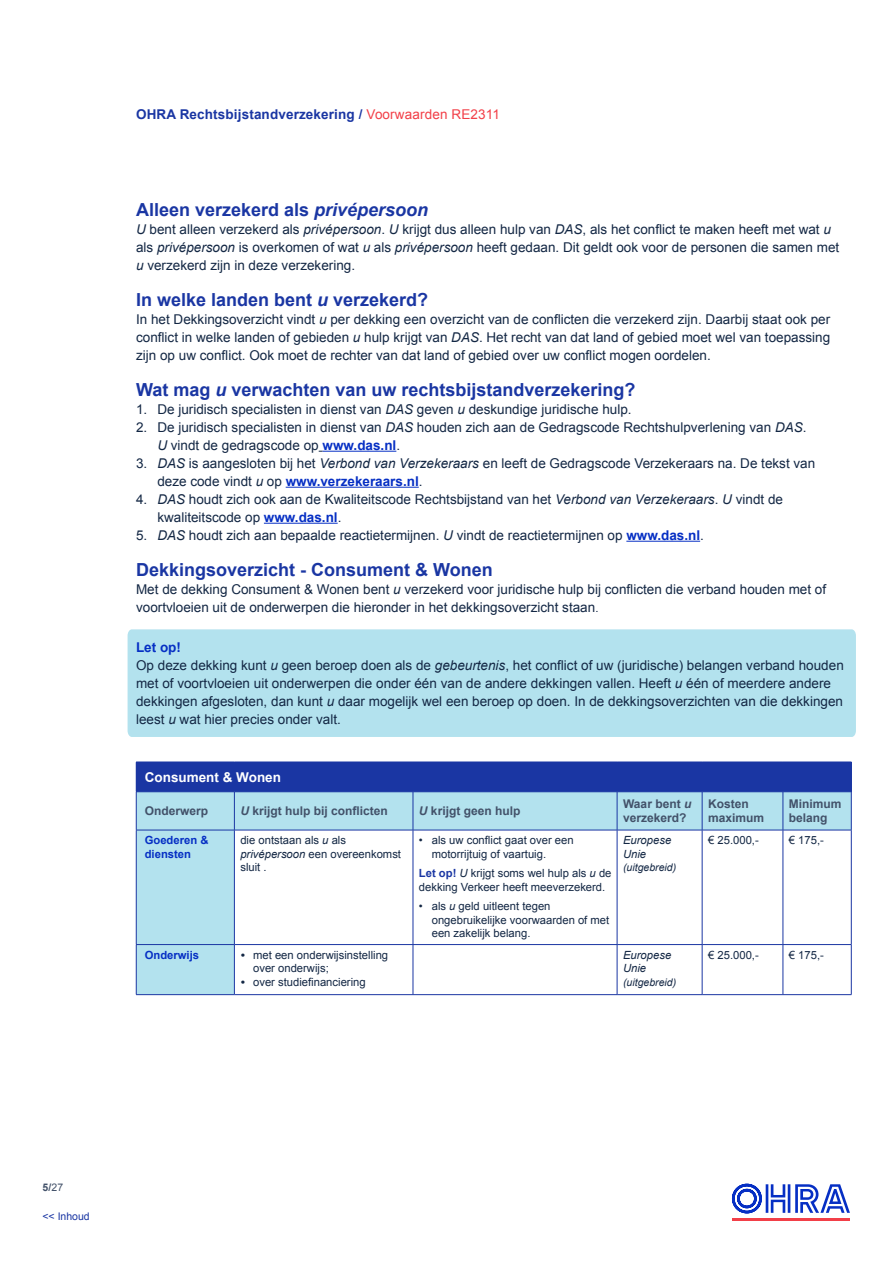
<style>
.page{position:relative;width:893px;height:1263px;background:#fff}
.page>*{position:absolute;margin:0;border:0;box-sizing:border-box;transform-origin:0 0}
.t1{font:700 18px "Arial";color:#1a36a3}
.t2{font:13.5px/18px "Arial";color:#132744}
.t3{font:700 13.5px "Arial";letter-spacing:.01em;color:#1a36a3}
.t4{font:700 13.5px "Arial";color:#fff}
.t5{font:700 12px/14.4px "Arial";color:#425169}
.t6{font:11.25px/13.5px "Arial";color:#132744}
.t7{font:700 11.25px/13.5px "Arial";color:#062fc4}
.t8{font:italic 11.25px/13.5px "Arial";color:#132744}
.t9{font:italic 10.5px "Arial";color:#132744}
.t10{font:10.5px "Arial";color:#1a36a3}
.t11{font:700 10.5px "Arial";color:#425169}
.s1{font-weight:400;color:#f23f48}
.s2{font-style:italic}
.s3{font-weight:700;color:#062fc4}
.s4{font-size:11.25px}
.s5{font-weight:700;color:#1a36a3}
.s6{font-weight:700;font-style:italic}
.s7{font-weight:400}
</style>
<div class="page">
<div style="left:128px;top:629px;width:728px;height:108px;background:#b3e2ee"></div>
<hr style="left:323px;top:451px;width:73px;height:1px;background:#062fc4">
<hr style="left:286px;top:487px;width:133px;height:1px;background:#062fc4">
<hr style="left:264px;top:523px;width:74px;height:1px;background:#062fc4">
<hr style="left:626px;top:541px;width:74px;height:1px;background:#062fc4">
<div style="left:136px;top:762px;width:715px;height:30px;background:#1a36a3"></div>
<div style="left:137px;top:792px;width:714px;height:202px;background:#b3e2ee"></div>
<svg style="left:235px;top:831px;width:616px;height:163px"></svg>
<hr style="left:136px;top:792px;width:1px;height:38px;background:#1a36a3">
<hr style="left:234px;top:792px;width:1px;height:38px;background:#1a36a3">
<hr style="left:413px;top:792px;width:1px;height:38px;background:#1a36a3">
<hr style="left:617px;top:792px;width:1px;height:38px;background:#1a36a3">
<hr style="left:702px;top:792px;width:1px;height:38px;background:#1a36a3">
<hr style="left:783px;top:792px;width:1px;height:38px;background:#1a36a3">
<hr style="left:851px;top:792px;width:1px;height:38px;background:#1a36a3">
<hr style="left:136px;top:830px;width:98px;height:1px;background:#1a36a3">
<hr style="left:136px;top:830px;width:1px;height:114px;background:#1a36a3">
<hr style="left:234px;top:830px;width:179px;height:1px;background:#1a36a3">
<hr style="left:234px;top:830px;width:1px;height:114px;background:#1a36a3">
<hr style="left:413px;top:830px;width:204px;height:1px;background:#1a36a3">
<hr style="left:413px;top:830px;width:1px;height:114px;background:#1a36a3">
<hr style="left:617px;top:830px;width:85px;height:1px;background:#1a36a3">
<hr style="left:617px;top:830px;width:1px;height:114px;background:#1a36a3">
<hr style="left:702px;top:830px;width:81px;height:1px;background:#1a36a3">
<hr style="left:702px;top:830px;width:1px;height:114px;background:#1a36a3">
<hr style="left:783px;top:830px;width:68px;height:1px;background:#1a36a3">
<hr style="left:783px;top:830px;width:1px;height:114px;background:#1a36a3">
<hr style="left:851px;top:830px;width:1px;height:114px;background:#1a36a3">
<hr style="left:136px;top:944px;width:98px;height:1px;background:#1a36a3">
<hr style="left:136px;top:945px;width:1px;height:49px;background:#1a36a3">
<hr style="left:234px;top:944px;width:179px;height:1px;background:#1a36a3">
<hr style="left:234px;top:945px;width:1px;height:49px;background:#1a36a3">
<hr style="left:413px;top:944px;width:204px;height:1px;background:#1a36a3">
<hr style="left:413px;top:945px;width:1px;height:49px;background:#1a36a3">
<hr style="left:617px;top:944px;width:85px;height:1px;background:#1a36a3">
<hr style="left:617px;top:945px;width:1px;height:49px;background:#1a36a3">
<hr style="left:702px;top:944px;width:81px;height:1px;background:#1a36a3">
<hr style="left:702px;top:945px;width:1px;height:49px;background:#1a36a3">
<hr style="left:783px;top:944px;width:68px;height:1px;background:#1a36a3">
<hr style="left:783px;top:945px;width:1px;height:49px;background:#1a36a3">
<hr style="left:851px;top:945px;width:1px;height:49px;background:#1a36a3">
<svg style="left:851px;top:762px;width:1px;height:29px"></svg>
<hr style="left:136px;top:994px;width:98px;height:1px;background:#1a36a3">
<hr style="left:234px;top:994px;width:179px;height:1px;background:#1a36a3">
<hr style="left:413px;top:994px;width:204px;height:1px;background:#1a36a3">
<hr style="left:617px;top:994px;width:85px;height:1px;background:#1a36a3">
<hr style="left:702px;top:994px;width:81px;height:1px;background:#1a36a3">
<hr style="left:783px;top:994px;width:68px;height:1px;background:#1a36a3">
<svg style="left:732px;top:1184px;width:118px;height:29px"></svg>
<hr style="left:732px;top:1218px;width:118px;height:3px;background:#f23f48">
<p class="t3" style="left:136px;top:106px;width:365px">OHRA Rechtsbijstandverzekering / <span class="s1">Voorwaarden RE2311</span></p>
<h1 class="t1" style="left:136px;top:198px;width:294px">Alleen verzekerd als <span class="s2">privépersoon</span></h1>
<p class="t2" style="left:136px;top:220px;width:705px"><span class="s2">U</span> bent alleen verzekerd als <span class="s2">privépersoon</span>. <span class="s2">U</span> krijgt dus alleen hulp van <span class="s2">DAS</span>, als het conflict te maken heeft met wat <span class="s2">u </span>als <span class="s2">privépersoon</span> is overkomen of wat <span class="s2">u</span> als <span class="s2">privépersoon</span> heeft gedaan. Dit geldt ook voor de personen die samen met <span class="s2">u</span> verzekerd zijn in deze verzekering.</p>
<h1 class="t1" style="left:136px;top:288px;width:294px">In welke landen bent <span class="s2">u</span> verzekerd?</h1>
<p class="t2" style="left:136px;top:310px;width:696px;text-align:justify">In het Dekkingsoverzicht vindt <span class="s2">u</span> per dekking een overzicht van de conflicten die verzekerd zijn. Daarbij staat ook per conflict in welke landen of gebieden <span class="s2">u</span> hulp krijgt van <span class="s2">DAS</span>. Het recht van dat land of gebied moet wel van toepassing zijn op uw conflict. Ook moet de rechter van dat land of gebied over uw conflict mogen oordelen.</p>
<h1 class="t1" style="left:136px;top:378px;width:501px">Wat mag <span class="s2">u</span> verwachten van uw rechtsbijstandverzekering?</h1>
<p class="t2" style="left:136px;top:400px;width:497px">1. De juridisch specialisten in dienst van <span class="s2">DAS</span> geven <span class="s2">u</span> deskundige juridische hulp.</p>
<p class="t2" style="left:157px;top:418px;width:651px;text-indent:-21px">2. De juridisch specialisten in dienst van <span class="s2">DAS</span> houden zich aan de Gedragscode Rechtshulpverlening van <span class="s2">DAS</span>.<br><span class="s2">U</span> vindt de gedragscode op <span class="s3">www.das.nl</span>.</p>
<p class="t2" style="left:157px;top:454px;width:659px;text-indent:-21px">3. <span class="s2">DAS</span> is aangesloten bij het <span class="s2">Verbond van Verzekeraars</span> en leeft de Gedragscode Verzekeraars na. De tekst van deze code vindt <span class="s2">u</span> op <span class="s3">www.verzekeraars.nl</span>.</p>
<p class="t2" style="left:157px;top:490px;width:627px;text-indent:-21px">4. <span class="s2">DAS</span> houdt zich ook aan de Kwaliteitscode Rechtsbijstand van het <span class="s2">Verbond van Verzekeraars</span>. <span class="s2">U</span> vindt de kwaliteitscode op <span class="s3">www.das.nl</span>.</p>
<p class="t2" style="left:136px;top:526px;width:569px">5. <span class="s2">DAS</span> houdt zich aan bepaalde reactietermijnen. <span class="s2">U</span> vindt de reactietermijnen op <span class="s3">www.das.nl</span>.</p>
<h1 class="t1" style="left:136px;top:558px;width:358px">Dekkingsoverzicht - Consument &amp; Wonen</h1>
<p class="t2" style="left:136px;top:580px;width:692px">Met de dekking Consument &amp; Wonen bent <span class="s2">u</span> verzekerd voor juridische hulp bij conflicten die verband houden met of voortvloeien uit de onderwerpen die hieronder in het dekkingsoverzicht staan<span class="s4">.</span></p>
<p class="t2" style="left:136px;top:639px;width:709px"><span class="s3">Let op!<br></span>Op deze dekking kunt <span class="s2">u</span> geen beroep doen als de <span class="s2">gebeurtenis</span>, het conflict of uw (juridische) belangen verband houden met of voortvloeien uit onderwerpen die onder één van de andere dekkingen vallen. Heeft <span class="s2">u</span> één of meerdere andere dekkingen afgesloten, dan kunt <span class="s2">u</span> daar mogelijk wel een beroep op doen. In de dekkingsoverzichten van die dekkingen leest <span class="s2">u</span> wat hier precies onder valt.</p>
<p class="t4" style="left:145px;top:768px;width:138px">Consument &amp; Wonen</p>
<p class="t5" style="left:145px;top:804px;width:65px">Onderwerp</p>
<p class="t5" style="left:240px;top:804px;width:149px"><span class="s2">U</span> krijgt hulp bij conflicten</p>
<p class="t5" style="left:419px;top:804px;width:103px"><span class="s2">U</span> krijgt geen hulp</p>
<p class="t5" style="left:623px;top:797px;width:70px">Waar bent <span class="s2">u </span>verzekerd?</p>
<p class="t5" style="left:708px;top:797px;width:58px">Kosten maximum</p>
<p class="t5" style="left:789px;top:797px;width:54px">Minimum belang</p>
<p class="t7" style="left:145px;top:834px;width:65px">Goederen &amp; diensten</p>
<p class="t6" style="left:240px;top:834px;width:162px">die ontstaan als <span class="s2">u</span> als <span class="s2">privépersoon</span> een overeenkomst sluit .</p>
<p class="t6" style="left:432px;top:834px;width:143px;text-indent:-13px">• als uw conflict gaat over een motorrijtuig of vaartuig.</p>
<p class="t6" style="left:419px;top:867px;width:194px"><span class="s5">Let op!</span> <span class="s2">U</span> krijgt soms wel hulp als <span class="s2">u</span> de dekking Verkeer heeft meeverzekerd.</p>
<p class="t6" style="left:432px;top:900px;width:179px;text-indent:-13px">• als <span class="s2">u</span> geld uitleent tegen ongebruikelijke voorwaarden of met een zakelijk belang.</p>
<p class="t6" style="left:708px;top:834px;width:52px">€ 25.000,-</p>
<p class="t6" style="left:789px;top:834px;width:37px">€ 175,-</p>
<p class="t8" style="left:623px;top:834px;width:50px">Europese<br>Unie</p>
<p class="t9" style="left:623px;top:861px;width:55px">(uitgebreid)</p>
<p class="t7" style="left:145px;top:948px;width:56px">Onderwijs</p>
<p class="t6" style="left:253px;top:948px;width:137px;text-indent:-13px"><span class="s6">•</span> met een onderwijsinstelling over onderwijs;</p>
<p class="t6" style="left:240px;top:975px;width:127px"><span class="s6">•</span> over studiefinanciering</p>
<p class="t8" style="left:623px;top:948px;width:50px">Europese<br>Unie</p>
<p class="t9" style="left:623px;top:975px;width:55px">(uitgebreid)</p>
<p class="t6" style="left:708px;top:948px;width:52px">€ 25.000,-</p>
<p class="t6" style="left:789px;top:948px;width:37px">€ 175,-</p>
<p class="t11" style="left:43px;top:1180px;width:22px">5/<span class="s7">27</span></p>
<p class="t10" style="left:43px;top:1210px;width:49px">&lt;&lt; Inhoud</p>
</div>
